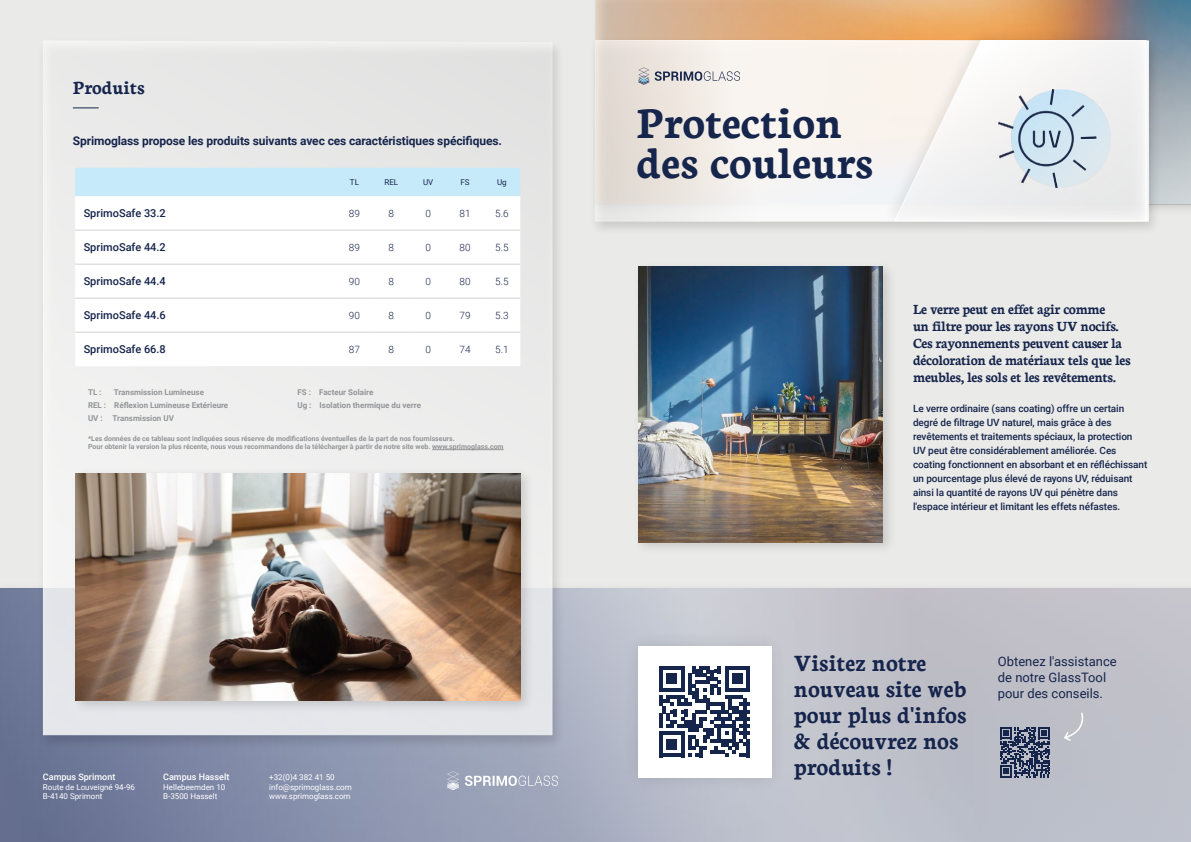
<style>
.page{position:relative;width:1191px;height:842px;background:#eaeae8}
.page>*{position:absolute;margin:0;border:0;box-sizing:border-box;transform-origin:0 0}
.t1{font:700 47px/40px "Neuton";color:#16254c}
.t2{font:700 25px/26px "Neuton";color:#16254c}
.t3{font:700 20px "Neuton";color:#16254c}
.t4{font:700 15px/17px "Neuton";letter-spacing:-.025em;color:#16254c}
.t5{font:13px/16px "Roboto";color:#16254c}
.t6{font:700 12px "Roboto";letter-spacing:-.01em;color:#16254c}
.t7{font:500 11px "Roboto";color:#16254c}
.t8{font:500 10px/14px "Roboto";letter-spacing:-.01em;color:#16254c}
.t9{font:300 10px "Roboto";color:#16254c}
.t10{font:500 9px "Roboto";color:#fff}
.t11{font:700 8px/13px "Roboto";color:#939598}
.t12{font:8px/9.6px "Roboto";color:#fff}
.t13{font:8px "Roboto";color:#16254c}
.t14{font:700 7px/8.4px "Roboto";color:#939598}
</style>
<div class="page">
<img style="left:595px;top:0;width:596px;height:40px">
<img style="left:0;top:588px;width:1191px;height:254px">
<div style="left:589px;top:37px;width:572px;height:199px;background:#000;opacity:.14"></div>
<svg style="left:595px;top:40px;width:286px;height:181px"></svg>
<div style="left:881px;top:26px;width:273px;height:203px;background:#000;opacity:.08"></div>
<svg style="left:894px;top:40px;width:297px;height:181px"></svg>
<div style="left:37px;top:37px;width:528px;height:713px;background:#000;opacity:.14"></div>
<svg style="left:42px;top:40px;width:511px;height:696px"></svg>
<img style="left:998px;top:90px;width:112px;height:98px">
<div style="left:633px;top:261px;width:263px;height:294px;background:#000;opacity:.14"></div>
<img style="left:638px;top:267px;width:244px;height:275px">
<div style="left:71px;top:467px;width:463px;height:246px;background:#000;opacity:.14"></div>
<img style="left:75px;top:473px;width:445px;height:228px">
<svg style="left:73px;top:107px;width:26px;height:1px"></svg>
<hr style="left:432px;top:449px;width:72px;height:1px;background:#939598">
<div style="left:75px;top:168px;width:445px;height:28px;background:#c7eafb"></div>
<div style="left:75px;top:196px;width:445px;height:170px;background:#fff"></div>
<hr style="left:75px;top:230px;width:261px;height:1px;background:#d1d3d4">
<hr style="left:336px;top:230px;width:37px;height:1px;background:#d1d3d4">
<hr style="left:373px;top:230px;width:37px;height:1px;background:#d1d3d4">
<hr style="left:410px;top:230px;width:36px;height:1px;background:#d1d3d4">
<hr style="left:446px;top:230px;width:37px;height:1px;background:#d1d3d4">
<hr style="left:483px;top:230px;width:37px;height:1px;background:#d1d3d4">
<hr style="left:75px;top:264px;width:261px;height:1px;background:#d1d3d4">
<hr style="left:336px;top:264px;width:37px;height:1px;background:#d1d3d4">
<hr style="left:373px;top:264px;width:37px;height:1px;background:#d1d3d4">
<hr style="left:410px;top:264px;width:36px;height:1px;background:#d1d3d4">
<hr style="left:446px;top:264px;width:37px;height:1px;background:#d1d3d4">
<hr style="left:483px;top:264px;width:37px;height:1px;background:#d1d3d4">
<hr style="left:75px;top:298px;width:261px;height:1px;background:#d1d3d4">
<hr style="left:336px;top:298px;width:37px;height:1px;background:#d1d3d4">
<hr style="left:373px;top:298px;width:37px;height:1px;background:#d1d3d4">
<hr style="left:410px;top:298px;width:36px;height:1px;background:#d1d3d4">
<hr style="left:446px;top:298px;width:37px;height:1px;background:#d1d3d4">
<hr style="left:483px;top:298px;width:37px;height:1px;background:#d1d3d4">
<hr style="left:75px;top:332px;width:261px;height:1px;background:#d1d3d4">
<hr style="left:336px;top:332px;width:37px;height:1px;background:#d1d3d4">
<hr style="left:373px;top:332px;width:37px;height:1px;background:#d1d3d4">
<hr style="left:410px;top:332px;width:36px;height:1px;background:#d1d3d4">
<hr style="left:446px;top:332px;width:37px;height:1px;background:#d1d3d4">
<hr style="left:483px;top:332px;width:37px;height:1px;background:#d1d3d4">
<div style="left:622px;top:630px;width:165px;height:163px;background:#000;opacity:.1"></div>
<div style="left:638px;top:646px;width:133px;height:131px;background:#fff"></div>
<svg style="left:659px;top:666px;width:91px;height:91px"></svg>
<svg style="left:1000px;top:727px;width:50px;height:50px"></svg>
<svg style="left:1062px;top:711px;width:25px;height:31px"></svg>
<svg style="left:465px;top:776px;width:93px;height:10px"></svg>
<svg style="left:447px;top:772px;width:12px;height:18px"></svg>
<svg style="left:638px;top:67px;width:102px;height:18px"></svg>
<h3 class="t3" style="left:73px;top:77px;width:73px">Produits</h3>
<p class="t6" style="left:73px;top:132px;width:430px">Sprimoglass propose les produits suivants avec ces caractéristiques spécifiques.</p>
<p class="t13" style="left:350px;top:176px;width:11px">TL</p>
<p class="t13" style="left:384px;top:176px;width:15px">REL</p>
<p class="t13" style="left:423px;top:176px;width:12px">UV</p>
<p class="t13" style="left:460px;top:176px;width:11px">FS</p>
<p class="t13" style="left:497px;top:176px;width:11px">Ug</p>
<p class="t7" style="left:84px;top:206px;width:84px">SprimoSafe 33.2</p>
<p class="t9" style="left:349px;top:206px;width:13px">89</p>
<p class="t9" style="left:388px;top:206px;width:7px">8</p>
<p class="t9" style="left:425px;top:206px;width:7px">0</p>
<p class="t9" style="left:459px;top:206px;width:13px">81</p>
<p class="t9" style="left:495px;top:206px;width:15px">5.6</p>
<p class="t7" style="left:84px;top:240px;width:84px">SprimoSafe 44.2</p>
<p class="t9" style="left:349px;top:240px;width:13px">89</p>
<p class="t9" style="left:388px;top:240px;width:7px">8</p>
<p class="t9" style="left:425px;top:240px;width:7px">0</p>
<p class="t9" style="left:459px;top:240px;width:13px">80</p>
<p class="t9" style="left:495px;top:240px;width:15px">5.5</p>
<p class="t7" style="left:84px;top:274px;width:84px">SprimoSafe 44.4</p>
<p class="t9" style="left:349px;top:274px;width:13px">90</p>
<p class="t9" style="left:388px;top:274px;width:7px">8</p>
<p class="t9" style="left:425px;top:274px;width:7px">0</p>
<p class="t9" style="left:459px;top:274px;width:13px">80</p>
<p class="t9" style="left:495px;top:274px;width:15px">5.5</p>
<p class="t7" style="left:84px;top:308px;width:84px">SprimoSafe 44.6</p>
<p class="t9" style="left:349px;top:308px;width:13px">90</p>
<p class="t9" style="left:388px;top:308px;width:7px">8</p>
<p class="t9" style="left:425px;top:308px;width:7px">0</p>
<p class="t9" style="left:459px;top:308px;width:13px">79</p>
<p class="t9" style="left:495px;top:308px;width:15px">5.3</p>
<p class="t7" style="left:84px;top:342px;width:84px">SprimoSafe 66.8</p>
<p class="t9" style="left:349px;top:342px;width:13px">87</p>
<p class="t9" style="left:388px;top:342px;width:7px">8</p>
<p class="t9" style="left:425px;top:342px;width:7px">0</p>
<p class="t9" style="left:459px;top:342px;width:13px">74</p>
<p class="t9" style="left:495px;top:342px;width:15px">5.1</p>
<p class="t11" style="left:88px;top:385px;width:142px;text-indent:26px">Transmission Lumineuse<br>REL : Réflexion Lumineuse Extérieure<br>UV : Transmission UV</p>
<p class="t11" style="left:297px;top:385px;width:125px">FS : Facteur Solaire<br>Ug : Isolation thermique du verre</p>
<p class="t11" style="left:88px;top:385px;width:15px">TL :</p>
<p class="t14" style="left:88px;top:434px;width:417px">*Les données de ce tableau sont indiquées sous réserve de modifications éventuelles de la part de nos fournisseurs.<br>Pour obtenir la version la plus récente, nous vous recommandons de la télécharger à partir de notre site web. www.sprimoglass.com</p>
<p class="t10" style="left:43px;top:770px;width:74px">Campus Sprimont</p>
<p class="t12" style="left:43px;top:782px;width:94px">Route de Louveigné 94-96<br>B-4140 Sprimont</p>
<p class="t10" style="left:163px;top:770px;width:68px">Campus Hasselt</p>
<p class="t12" style="left:163px;top:782px;width:64px">Hellebeemden 10<br>B-3500 Hasselt</p>
<p class="t12" style="left:269px;top:772px;width:84px">+32(0)4 382 41 50 info@sprimoglass.com www.sprimoglass.com</p>
<h1 class="t1" style="left:636px;top:103px;width:238px">Protection des couleurs</h1>
<h3 class="t4" style="left:913px;top:301px;width:219px">Le verre peut en effet agir comme<br>un filtre pour les rayons UV nocifs.<br>Ces rayonnements peuvent causer la décoloration de matériaux tels que les meubles, les sols et les revêtements.</h3>
<p class="t8" style="left:913px;top:401px;width:236px">Le verre ordinaire (sans coating) offre un certain degré de filtrage UV naturel, mais grâce à des revêtements et traitements spéciaux, la protection UV peut être considérablement améliorée. Ces coating fonctionnent en absorbant et en réfléchissant un pourcentage plus élevé de rayons UV, réduisant ainsi la quantité de rayons UV qui pénètre dans l'espace intérieur et limitant les effets néfastes.</p>
<h2 class="t2" style="left:794px;top:650px;width:174px">Visitez notre nouveau site web pour plus d'infos &amp; découvrez nos produits !</h2>
<h3 class="t5" style="left:998px;top:653px;width:120px">Obtenez l'assistance de notre GlassTool pour des conseils.</h3>
</div>
